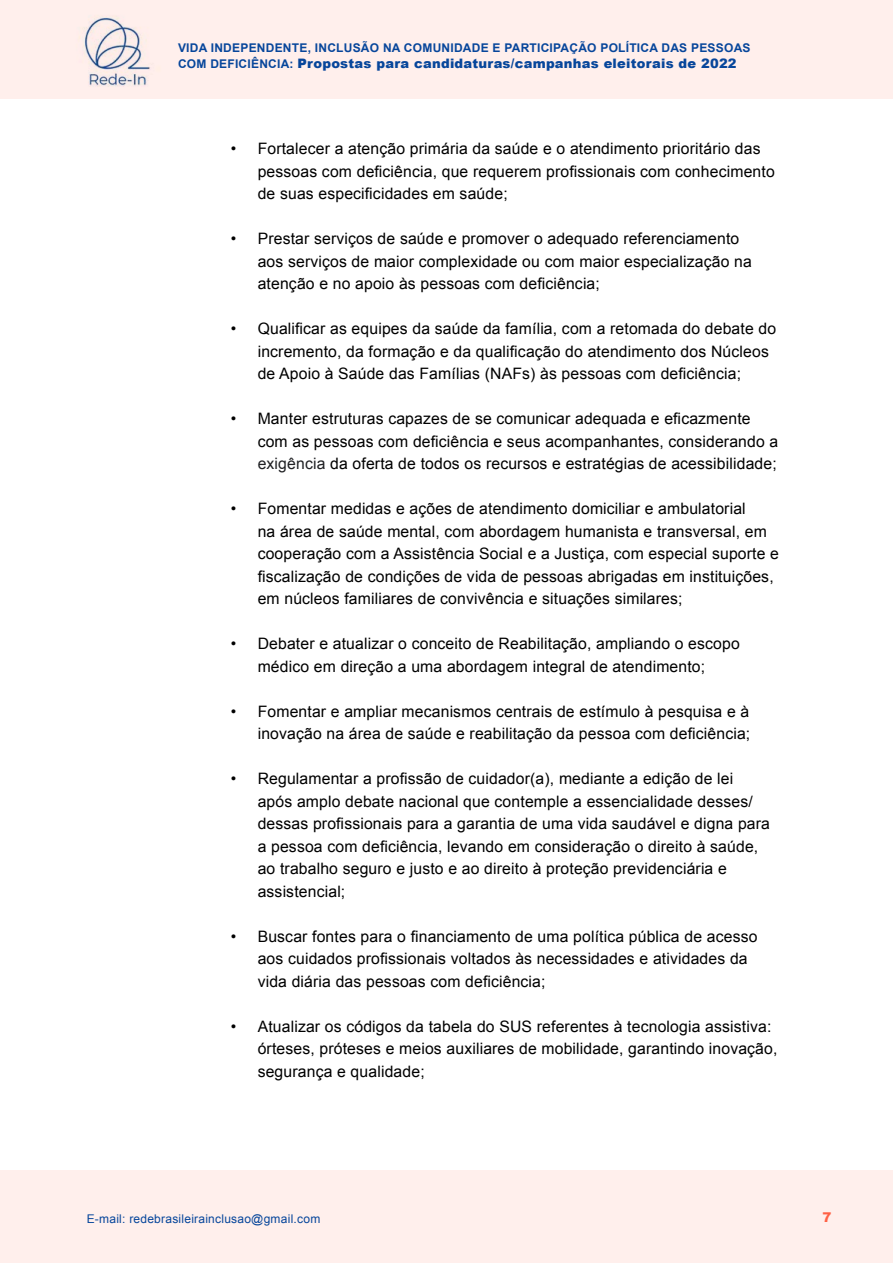
<style>
.page{position:relative;width:893px;height:1263px;background:#fff}
.page>*{position:absolute;margin:0;border:0;box-sizing:border-box;transform-origin:0 0}
.t1{font:15.75px/22.5px "Arial";letter-spacing:.01em;color:#000}
.t2{font:900 13.5px "Arial";color:#ff6145}
.t3{font:900 13.05px "Arial";letter-spacing:.02em;color:#07469b}
.t4{font:700 12px "Arial";letter-spacing:.02em;color:#07469b}
.t5{font:12px "Arial";letter-spacing:.02em;color:#07469b}
.s1{font-weight:700;font-size:12px}
.s2{color:#202124}
</style>
<div class="page">
<div style="left:0;top:1170px;width:893px;height:93px;background:#ffefec"></div>
<div style="left:0;top:0;width:893px;height:99px;background:#ffefec"></div>
<img style="left:79px;top:17px;width:71px;height:70px">
<p class="t4" style="left:178px;top:40px;width:574px">VIDA INDEPENDENTE, INCLUSÃO NA COMUNIDADE E PARTICIPAÇÃO POLÍTICA DAS PESSOAS</p>
<p class="t3" style="left:178px;top:54px;width:560px"><span class="s1">COM DEFICIÊNCIA:</span> Propostas para candidaturas/campanhas eleitorais de 2022</p>
<p class="t1" style="left:258px;top:138px;width:519px;text-indent:-27px">• Fortalecer a atenção primária da saúde e o atendimento prioritário das pessoas com deficiência, que requerem profissionais com conhecimento de suas especificidades em saúde;</p>
<p class="t1" style="left:258px;top:228px;width:496px;text-indent:-27px">• Prestar serviços de saúde e promover o adequado referenciamento aos serviços de maior complexidade ou com maior especialização na atenção e no apoio às pessoas com deficiência;</p>
<p class="t1" style="left:258px;top:318px;width:520px;text-indent:-27px">• Qualificar as equipes da saúde da família, com a retomada do debate do incremento, da formação e da qualificação do atendimento dos Núcleos de Apoio à Saúde das Famílias (NAFs) às pessoas com deficiência;</p>
<p class="t1" style="left:258px;top:408px;width:522px;text-indent:-27px">• Manter estruturas capazes de se comunicar adequada e eficazmente com as pessoas com deficiência e seus acompanhantes, considerando a <span class="s2">exigência</span> da oferta de todos os recursos e estratégias de acessibilidade;</p>
<p class="t1" style="left:258px;top:498px;width:523px;text-indent:-27px">• Fomentar medidas e ações de atendimento domiciliar e ambulatorial<br>na área de saúde mental, com abordagem humanista e transversal, em cooperação com a Assistência Social e a Justiça, com especial suporte e fiscalização de condições de vida de pessoas abrigadas em instituições, em núcleos familiares de convivência e situações similares;</p>
<p class="t1" style="left:231px;top:633px;width:511px;text-align:center">• Debater e atualizar o conceito de Reabilitação, ampliando o escopo médico em direção a uma abordagem integral de atendimento;</p>
<p class="t1" style="left:231px;top:700px;width:521px;text-align:right">• Fomentar e ampliar mecanismos centrais de estímulo à pesquisa e à inovação na área de saúde e reabilitação da pessoa com deficiência;</p>
<p class="t1" style="left:258px;top:768px;width:514px;text-indent:-27px">• Regulamentar a profissão de cuidador(a), mediante a edição de lei após amplo debate nacional que contemple a essencialidade desses/ dessas profissionais para a garantia de uma vida saudável e digna para a pessoa com deficiência, levando em consideração o direito à saúde, ao trabalho seguro e justo e ao direito à proteção previdenciária e assistencial;</p>
<p class="t1" style="left:258px;top:925px;width:501px;text-indent:-27px">• Buscar fontes para o financiamento de uma política pública de acesso aos cuidados profissionais voltados às necessidades e atividades da vida diária das pessoas com deficiência;</p>
<p class="t1" style="left:258px;top:1015px;width:521px;text-indent:-27px">• Atualizar os códigos da tabela do SUS referentes à tecnologia assistiva: órteses, próteses e meios auxiliares de mobilidade, garantindo inovação, segurança e qualidade;</p>
<p class="t5" style="left:87px;top:1210px;width:235px">E-mail: redebrasileirainclusao@gmail.com</p>
<p class="t2" style="left:822px;top:1208px;width:11px">7</p>
</div>
